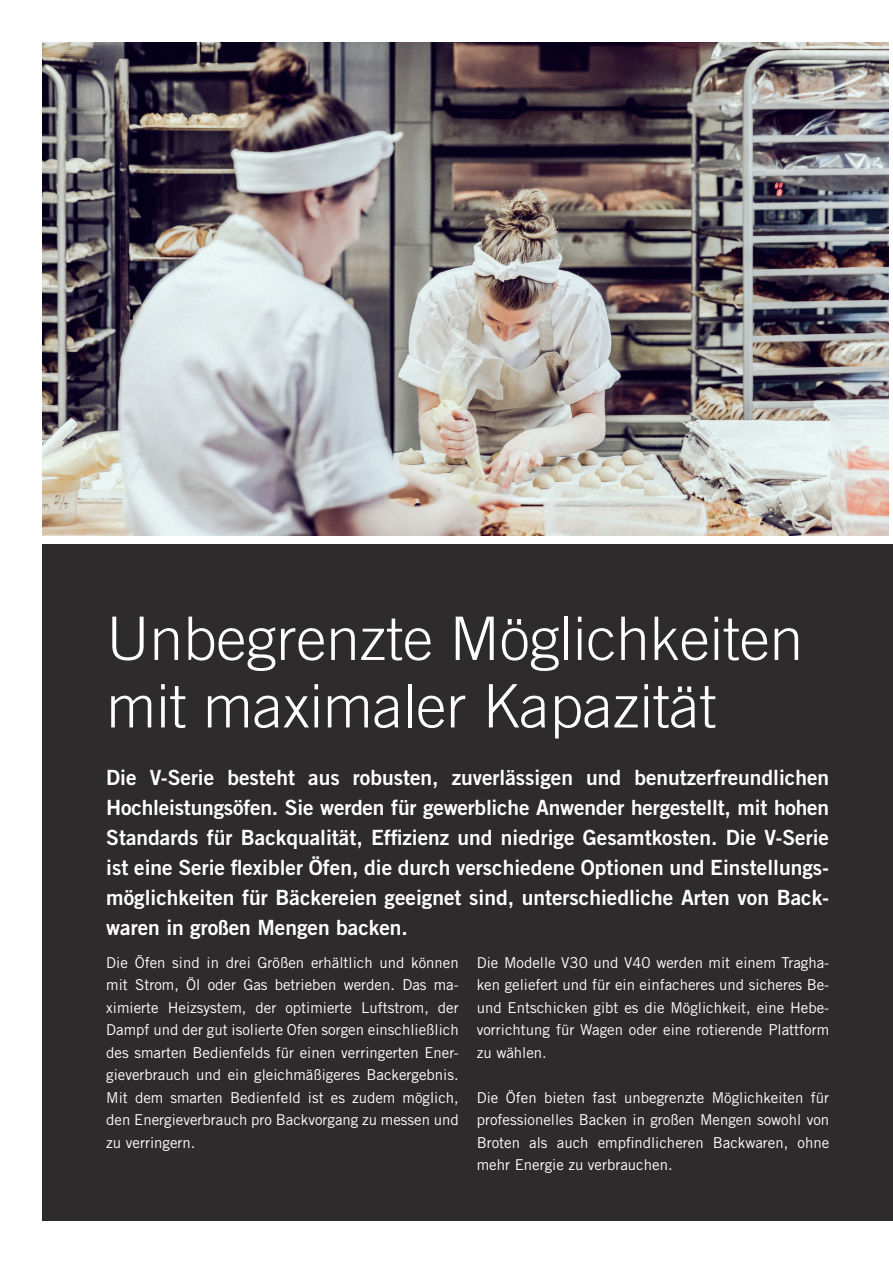
<style>
.page{position:relative;width:893px;height:1263px;background:#fff}
.page>*{position:absolute;margin:0;border:0;box-sizing:border-box;transform-origin:0 0}
.Tabell{font:300 60px/67.5px "Trade Gothic LT Std";color:#fff}
.Tabell-2{font:21px/30px "Trade Gothic LT Std Bd 2";color:#fff;text-align:justify}
.Tabell-3{font:15px/22.5px "Trade Gothic LT Std";color:#fff;text-align:justify}
</style>
<div class="page">
<div style="left:43px;top:544px;width:850px;height:676px;background:#2e2b2c"></div>
<img style="left:43px;top:43px;width:846px;height:493px">
<p class="Tabell" style="left:106px;top:604px;width:698px">Unbegrenzte Möglichkeiten mit maximaler Kapazität</p>
<p class="Tabell-2" style="left:106px;top:762px;width:724px">Die V-Serie besteht aus robusten, zuverlässigen und benutzerfreundlichen Hochleistungsöfen. Sie werden für gewerbliche Anwender hergestellt, mit hohen Standards für Backqualität, Effizienz und niedrige Gesamtkosten. Die V-Serie ist eine Serie flexibler Öfen, die durch verschiedene Optionen und Einstellungs&shy;möglichkeiten für Bäckereien geeignet sind, unterschiedliche Arten von Back&shy;waren in großen Mengen backen.</p>
<p class="Tabell-3" style="left:477px;top:951px;width:354px">Die Modelle V30 und V40 werden mit einem Tragha&shy;ken geliefert und für ein einfacheres und sicheres Be&shy;und Entschicken gibt es die Möglichkeit, eine Hebe&shy;vorrichtung für Wagen oder eine rotierende Plattform zu wählen.</p>
<p class="Tabell-3" style="left:477px;top:1086px;width:354px">Die Öfen bieten fast unbegrenzte Möglichkeiten für professionelles Backen in großen Mengen sowohl von Broten als auch empfindlicheren Backwaren, ohne mehr Energie zu verbrauchen.</p>
<p class="Tabell-3" style="left:106px;top:951px;width:354px">Die Öfen sind in drei Größen erhältlich und können mit Strom, Öl oder Gas betrieben werden. Das ma&shy;ximierte Heizsystem, der optimierte Luftstrom, der Dampf und der gut isolierte Ofen sorgen einschließlich des smarten Bedienfelds für einen verringerten Ener&shy;gieverbrauch und ein gleichmäßigeres Backergebnis.<br>Mit dem smarten Bedienfeld ist es zudem möglich, den Energieverbrauch pro Backvorgang zu messen und zu verringern.</p>
</div>
